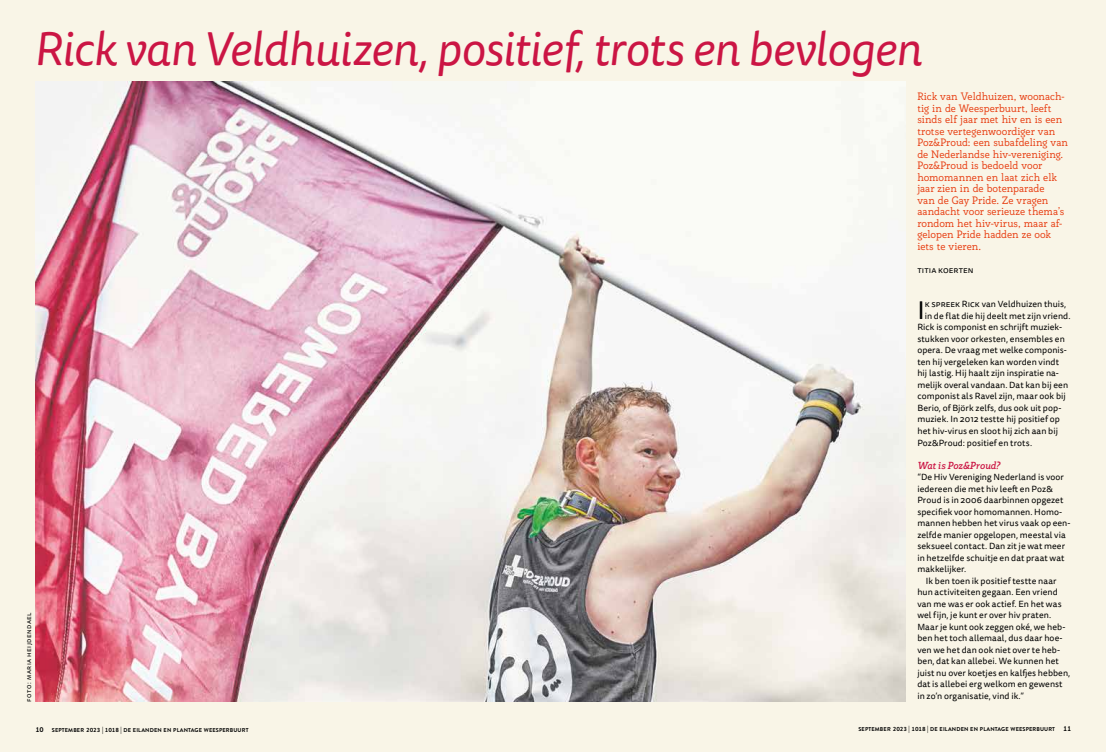
<style>
.page{position:relative;width:1106px;height:752px;background:#fff}
.page>*{position:absolute;margin:0;border:0;box-sizing:border-box;transform-origin:0 0}
.t1{font:italic 47px "Tisa Sans Pro";letter-spacing:-.015em;color:#cb1544}
.t2{font:25.4px "Tisa Sans Pro";color:#000}
.t3{font:10.5px/11.5px "Rogliano";color:#e73d11}
.t4{font:italic 700 10px "Rogliano";color:#cb1544}
.t5{font:8.9px "Tisa Sans Pro";letter-spacing:.005em;color:#000}
.t6{font:7px "Tisa Sans Pro";letter-spacing:.07em;color:#000}
.t7{font:700 5.6px "Brandon Grotesque";letter-spacing:.025em;color:#000}
.s1{font-size:7px}
.s2{font-size:6px}
</style>
<div class="page">
<div style="left:0;top:0;width:1106px;height:751px;background:#f9f5e7"></div>
<img style="left:35px;top:82px;width:870px;height:619px">
<h1 class="t1" style="left:34px;top:17px;width:888px">Rick van Veldhuizen, positief, trots en bevlogen</h1>
<p class="t3" style="left:917px;top:90px;width:152px">Rick van Veldhuizen, woonach&shy;tig in de Weesperbuurt, leeft sinds elf jaar met hiv en is een trotse vertegenwoordiger van<br>Poz&amp;Proud: een subafdeling van de Nederlandse hiv-vereniging.<br>Poz&amp;Proud is bedoeld voor homomannen en laat zich elk jaar zien in de botenparade<br>van de Gay Pride. Ze vragen aandacht voor serieuze thema’s rondom het hiv-virus, maar af&shy;gelopen Pride hadden ze ook iets te vieren.</p>
<p class="t5" style="left:917px;top:263px;width:58px">titia koerten</p>
<h2 class="t2" style="left:917px;top:293px;width:9px">I</h2>
<p class="t5" style="left:924px;top:298px;width:143px">k spreek Rick van Veldhuizen thuis,</p>
<p class="t5" style="left:924px;top:309px;width:147px">in de flat die hij deelt met zijn vriend.</p>
<p class="t5" style="left:917px;top:321px;width:146px">Rick is componist en schrijft muziek-</p>
<p class="t5" style="left:917px;top:332px;width:149px">stukken voor orkesten, ensembles en</p>
<p class="t5" style="left:917px;top:344px;width:151px">opera. De vraag met welke componis-</p>
<p class="t5" style="left:917px;top:355px;width:143px">ten hij vergeleken kan worden vindt</p>
<p class="t5" style="left:917px;top:367px;width:143px">hij lastig. Hij haalt zijn inspiratie na-</p>
<p class="t5" style="left:917px;top:378px;width:152px">melijk overal vandaan. Dat kan bij een</p>
<p class="t5" style="left:917px;top:390px;width:150px">componist als Ravel zijn, maar ook bij</p>
<p class="t5" style="left:917px;top:401px;width:145px">Berio, of Björk zelfs, dus ook uit pop-</p>
<p class="t5" style="left:917px;top:413px;width:144px">muziek. In 2012 testte hij positief op</p>
<p class="t5" style="left:917px;top:424px;width:142px">het hiv-virus en sloot hij zich aan bij</p>
<p class="t5" style="left:917px;top:436px;width:116px">Poz&amp;Proud: positief en trots.</p>
<p class="t4" style="left:917px;top:458px;width:84px">Wat is Poz&amp;Proud?</p>
<p class="t5" style="left:917px;top:470px;width:148px">“De Hiv Vereniging Nederland is voor</p>
<p class="t5" style="left:917px;top:482px;width:137px">iedereen die met hiv leeft en Poz&amp;</p>
<p class="t5" style="left:917px;top:493px;width:147px">Proud is in 2006 daarbinnen opgezet</p>
<p class="t5" style="left:917px;top:505px;width:146px">specifiek voor homomannen. Homo-</p>
<p class="t5" style="left:917px;top:516px;width:155px">mannen hebben het virus vaak op een-</p>
<p class="t5" style="left:917px;top:528px;width:150px">zelfde manier opgelopen, meestal via</p>
<p class="t5" style="left:917px;top:539px;width:149px">seksueel contact. Dan zit je wat meer</p>
<p class="t5" style="left:917px;top:551px;width:148px">in hetzelfde schuitje en dat praat wat</p>
<p class="t5" style="left:917px;top:562px;width:50px">makkelijker.</p>
<p class="t5" style="left:926px;top:574px;width:132px">Ik ben toen ik positief testte naar</p>
<p class="t5" style="left:917px;top:585px;width:142px">hun activiteiten gegaan. Een vriend</p>
<p class="t5" style="left:917px;top:597px;width:146px">van me was er ook actief. En het was</p>
<p class="t5" style="left:917px;top:608px;width:135px">wel fijn, je kunt er over hiv praten.</p>
<p class="t5" style="left:917px;top:620px;width:149px">Maar je kunt ook zeggen oké, we heb-</p>
<p class="t5" style="left:917px;top:631px;width:147px">ben het toch allemaal, dus daar hoe-</p>
<p class="t5" style="left:917px;top:643px;width:144px">ven we het dan ook niet over te heb-</p>
<p class="t5" style="left:917px;top:654px;width:143px">ben, dat kan allebei. We kunnen het</p>
<p class="t5" style="left:917px;top:666px;width:154px">juist nu over koetjes en kalfjes hebben,</p>
<p class="t5" style="left:917px;top:677px;width:147px">dat is allebei erg welkom en gewenst</p>
<p class="t5" style="left:917px;top:689px;width:108px">in zo’n organisatie, vind ik.”</p>
<p class="t6" style="left:24px;top:701px;width:91px;rotate:-90deg">foto: maria heijdendael</p>
<p class="t7" style="left:35px;top:725px;width:214px"><span class="s1">10</span> SEPTEMBER <span class="s2">2023</span> <span class="s1">|</span> <span class="s2">1018</span> <span class="s1">|</span> DE EILANDEN EN PLANTAGE WEESPERBUURT</p>
<p class="t7" style="left:858px;top:725px;width:214px">SEPTEMBER <span class="s2">2023</span> <span class="s1">|</span> <span class="s2">1018</span> <span class="s1">|</span> DE EILANDEN EN PLANTAGE WEESPERBUURT <span class="s1">11</span></p>
</div>
